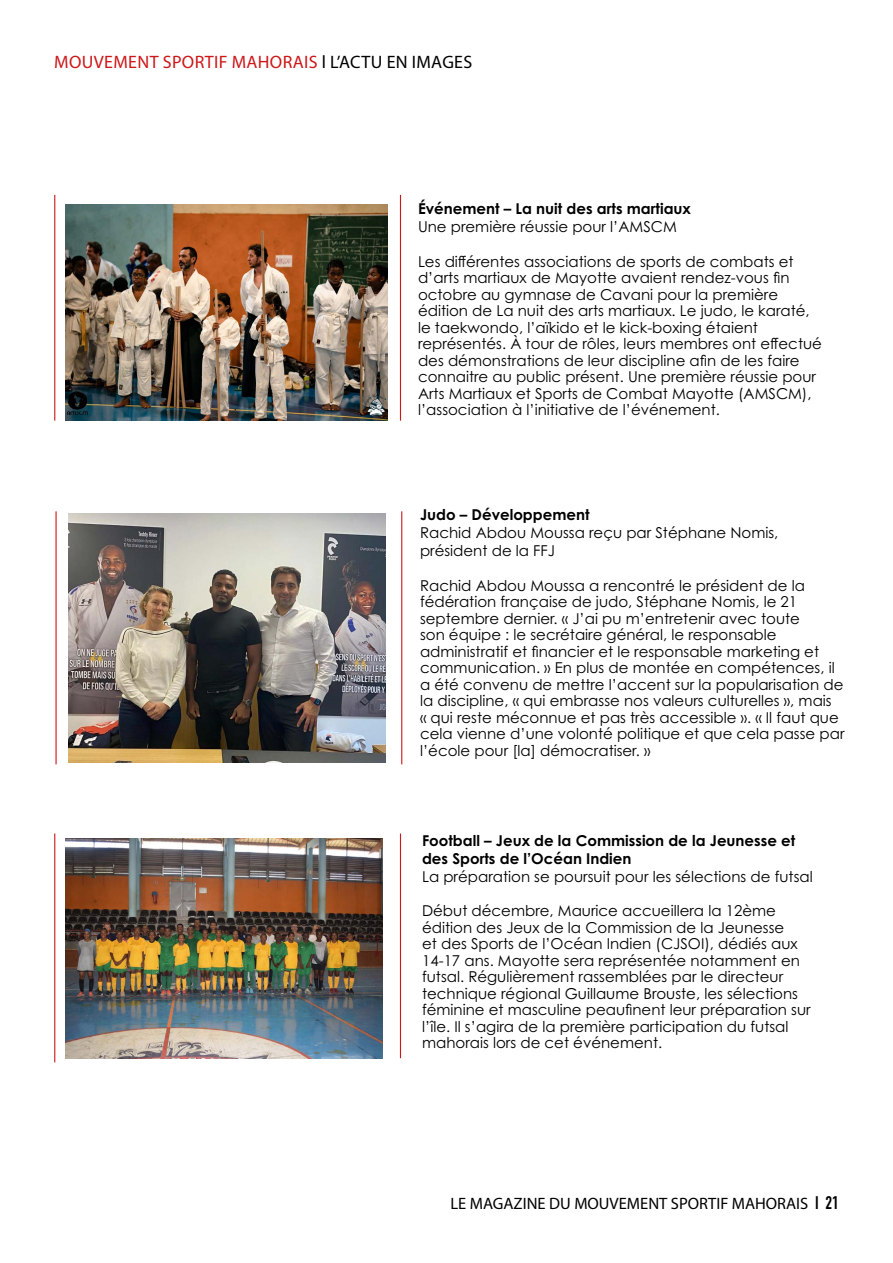
<style>
.page{position:relative;width:893px;height:1263px;background:#fff}
.page>*{position:absolute;margin:0;border:0;box-sizing:border-box;transform-origin:0 0}
.t1{font:18px "Myriad Pro";letter-spacing:.02em;color:#cd1719}
.t2{font:16.5px "Myriad Pro";color:#000}
.t3{font:15px/16.5px "Century Gothic Pro";color:#000}
.t4{font:700 15px/18px "Century Gothic Pro";color:#000}
.s1{color:#000}
.s2{font-family:"DIN Condensed";font-weight:700;font-size:18px}
</style>
<div class="page">
<img style="left:66px;top:204px;width:321px;height:217px">
<hr style="left:54px;top:195px;width:1px;height:226px;background:#cd191c">
<hr style="left:400px;top:195px;width:1px;height:226px;background:#cd191c">
<img style="left:68px;top:514px;width:317px;height:249px">
<hr style="left:55px;top:511px;width:2px;height:253px;background:#cd191c">
<hr style="left:401px;top:511px;width:1px;height:253px;background:#cd191c">
<img style="left:66px;top:838px;width:317px;height:220px">
<hr style="left:54px;top:833px;width:1px;height:229px;background:#cd191c">
<hr style="left:400px;top:833px;width:1px;height:225px;background:#cd191c">
<p class="t1" style="left:54px;top:50px;width:420px">MOUVEMENT SPORTIF MAHORAIS <span class="s1">l L’ACTU EN IMAGES</span></p>
<p class="t4" style="left:418px;top:200px;width:274px">Événement – La nuit des arts martiaux</p>
<p class="t3" style="left:418px;top:219px;width:260px">Une première réussie pour l’AMSCM</p>
<p class="t3" style="left:418px;top:253px;width:405px">Les différentes associations de sports de combats et d’arts martiaux de Mayotte avaient rendez-vous fin octobre au gymnase de Cavani pour la première édition de La nuit des arts martiaux. Le judo, le karaté, le taekwondo, l’aïkido et le kick-boxing étaient représentés. À tour de rôles, leurs membres ont effectué des démonstrations de leur discipline afin de les faire connaitre au public présent. Une première réussie pour Arts Martiaux et Sports de Combat Mayotte (AMSCM), l’association à l’initiative de l’événement.</p>
<p class="t4" style="left:420px;top:506px;width:171px">Judo – Développement</p>
<p class="t3" style="left:420px;top:524px;width:360px;line-height:18px">Rachid Abdou Moussa reçu par Stéphane Nomis, président de la FFJ</p>
<p class="t3" style="left:420px;top:577px;width:426px">Rachid Abdou Moussa a rencontré le président de la fédération française de judo, Stéphane Nomis, le 21 septembre dernier. « J’ai pu m’entretenir avec toute<br>son équipe : le secrétaire général, le responsable administratif et financier et le responsable marketing et communication. » En plus de montée en compétences, il a été convenu de mettre l’accent sur la popularisation de la discipline, « qui embrasse nos valeurs culturelles », mais<br>« qui reste méconnue et pas très accessible ». « Il faut que cela vienne d’une volonté politique et que cela passe par l’école pour [la] démocratiser. »</p>
<p class="t4" style="left:422px;top:831px;width:375px">Football – Jeux de la Commission de la Jeunesse et des Sports de l’Océan Indien</p>
<p class="t3" style="left:422px;top:868px;width:392px">La préparation se poursuit pour les sélections de futsal</p>
<p class="t3" style="left:422px;top:902px;width:390px">Début décembre, Maurice accueillera la 12ème édition des Jeux de la Commission de la Jeunesse<br>et des Sports de l’Océan Indien (CJSOI), dédiés aux 14-17 ans. Mayotte sera représentée notamment en futsal. Régulièrement rassemblées par le directeur technique régional Guillaume Brouste, les sélections féminine et masculine peaufinent leur préparation sur l’île. Il s’agira de la première participation du futsal mahorais lors de cet événement.</p>
<p class="t2" style="left:450px;top:1193px;width:390px">LE MAGAZINE DU MOUVEMENT SPORTIF MAHORAIS <span class="s2">I 21</span></p>
</div>
